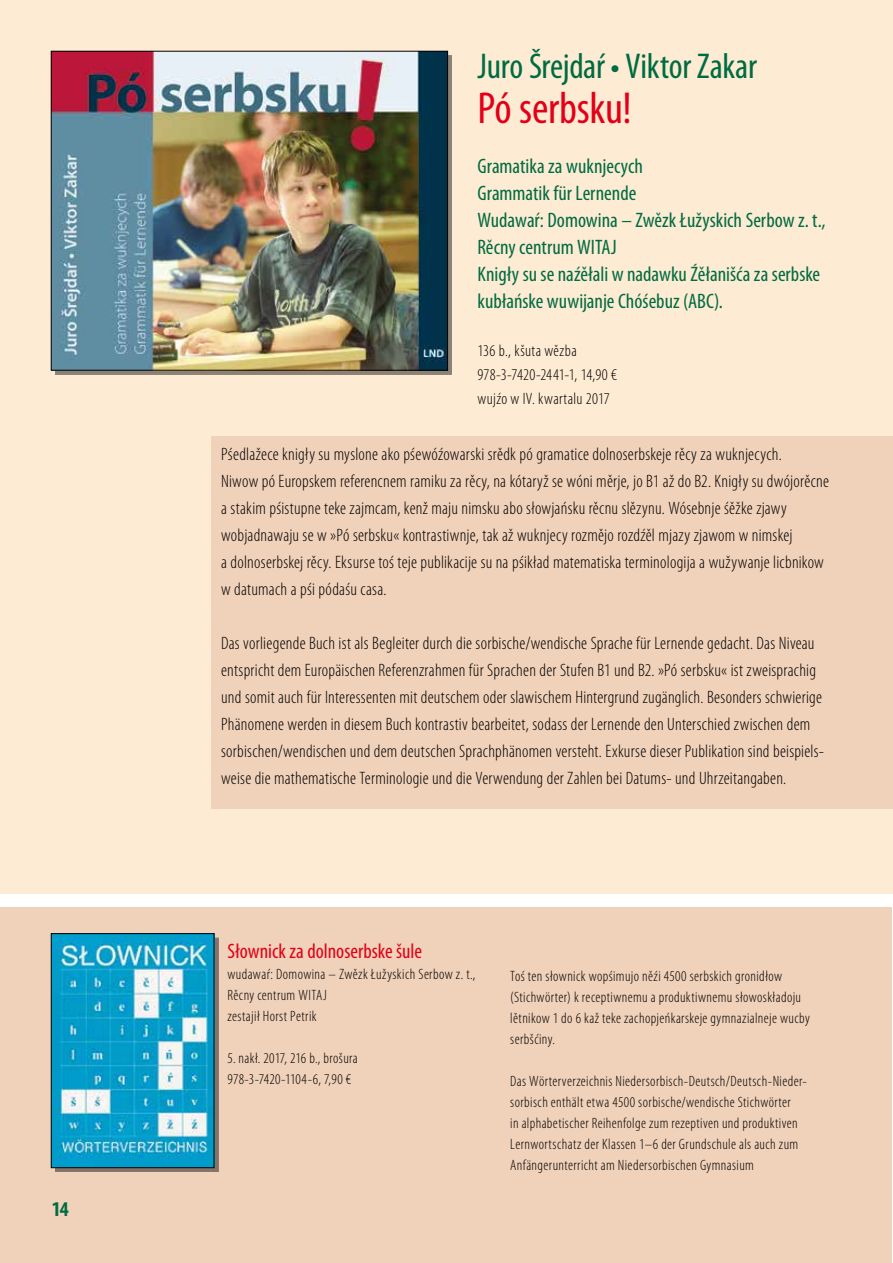
<style>
.page{position:relative;width:893px;height:1263px;background:#fff}
.page>*{position:absolute;margin:0;border:0;box-sizing:border-box;transform-origin:0 0}
.t1{font:condensed 45px "Myriad Pro";letter-spacing:-.005em;color:#e30017}
.t2{font:condensed 36px "Myriad Pro";letter-spacing:-.01em;color:#006b41}
.t3{font:condensed 21px/27px "Myriad Pro";color:#006b41}
.t4{font:condensed 21px "Myriad Pro";color:#e30017}
.t5{font:700 condensed 21px "Myriad Pro";color:#006b41}
.t6{font:300 condensed 18px/27px "Myriad Pro";letter-spacing:.015em;color:#000}
.t7{font:300 condensed 16.5px/24px "Myriad Pro";letter-spacing:.02em;color:#000}
.t8{font:300 condensed 15px/21px "Myriad Pro";letter-spacing:.025em;color:#000}
</style>
<div class="page">
<div style="left:0;top:0;width:893px;height:893px;background:#feebd3"></div>
<div style="left:0;top:907px;width:892px;height:356px;background:#f0d1b9"></div>
<div style="left:55px;top:938px;width:163px;height:234px;background:#000;opacity:.45"></div>
<img style="left:53px;top:935px;width:159px;height:231px">
<div style="left:51px;top:933px;width:163px;height:235px;border:1px solid #000"></div>
<div style="left:212px;top:436px;width:681px;height:373px;background:#f0d1b9"></div>
<div style="left:55px;top:55px;width:397px;height:320px;background:#000;opacity:.45"></div>
<img style="left:53px;top:53px;width:393px;height:315px">
<div style="left:51px;top:51px;width:397px;height:319px;border:1px solid #000"></div>
<p class="t5" style="left:52px;top:1195px;width:19px">14</p>
<h2 class="t2" style="left:478px;top:44px;width:281px">Juro Šrejdaŕ • Viktor Zakar</h2>
<h1 class="t1" style="left:478px;top:81px;width:156px">Pó serbsku!</h1>
<p class="t3" style="left:478px;top:152px;width:349px">Gramatika za wuknjecych<br>Grammatik für Lernende<br>Wudawaŕ: Domowina – Zwězk Łužyskich Serbow z. t., Rěcny centrum WITAJ<br>Knigły su se naźěłali w nadawku Źěłanišća za serbske kubłańske wuwijanje Chóśebuz (ABC).</p>
<p class="t7" style="left:478px;top:338px;width:141px">136 b., kšuta wězba<br>978-3-7420-2441-1, 14,90 € wujźo w IV. kwartalu 2017</p>
<p class="t6" style="left:221px;top:441px;width:609px">Pśedlažece knigły su myslone ako pśewóźowarski srědk pó gramatice dolnoserbskeje rěcy za wuknjecych.<br>Niwow pó Europskem referencnem ramiku za rěcy, na kótaryž se wóni měrje, jo B1 až do B2. Knigły su dwójorěcne a stakim pśistupne teke zajmcam, kenž maju nimsku abo słowjańsku rěcnu slězynu. Wósebnje śěžke zjawy wobjadnawaju se w »Pó serbsku« kontrastiwnje, tak až wuknjecy rozmějo rozdźěl mjazy zjawom w nimskej<br>a dolnoserbskej rěcy. Eksurse toś teje publikacije su na pśikład matematiska terminologija a wužywanje licbnikow w datumach a pśi pódaśu casa.</p>
<p class="t6" style="left:221px;top:630px;width:604px">Das vorliegende Buch ist als Begleiter durch die sorbische/wendische Sprache für Lernende gedacht. Das Niveau entspricht dem Europäischen Referenzrahmen für Sprachen der Stufen B1 und B2. »Pó serbsku« ist zweisprachig und somit auch für Interessenten mit deutschem oder slawischem Hintergrund zugänglich. Besonders schwierige Phänomene werden in diesem Buch kontrastiv bearbeitet, sodass der Lernende den Unterschied zwischen dem sorbischen/wendischen und dem deutschen Sprachphänomen versteht. Exkurse dieser Publikation sind beispiels&shy;weise die mathematische Terminologie und die Verwendung der Zahlen bei Datums- und Uhrzeitangaben.</p>
<p class="t4" style="left:227px;top:938px;width:196px">Słownick za dolnoserbske šule</p>
<p class="t8" style="left:227px;top:963px;width:249px">wudawaŕ: Domowina – Zwězk Łužyskich Serbow z. t.,<br>Rěcny centrum WITAJ<br>zestajił Horst Petrik</p>
<p class="t8" style="left:227px;top:1047px;width:132px">5. nakł. 2017, 216 b., brošura<br>978-3-7420-1104-6, 7,90 €</p>
<p class="t8" style="left:510px;top:966px;width:301px">Toś ten słownick wopśimujo něźi 4500 serbskich gronidłow (Stichwörter) k receptiwnemu a produktiwnemu słowoskładoju lětnikow 1 do 6 kaž teke zachopjeńkarskeje gymnazialneje wucby serbšćiny.</p>
<p class="t8" style="left:510px;top:1071px;width:297px">Das Wörterverzeichnis Niedersorbisch-Deutsch/Deutsch-Nieder&shy;sorbisch enthält etwa 4500 sorbische/wendische Stichwörter<br>in alphabetischer Reihenfolge zum rezeptiven und produktiven Lernwortschatz der Klassen 1–6 der Grundschule als auch zum Anfängerunterricht am Niedersorbischen Gymnasium</p>
</div>
